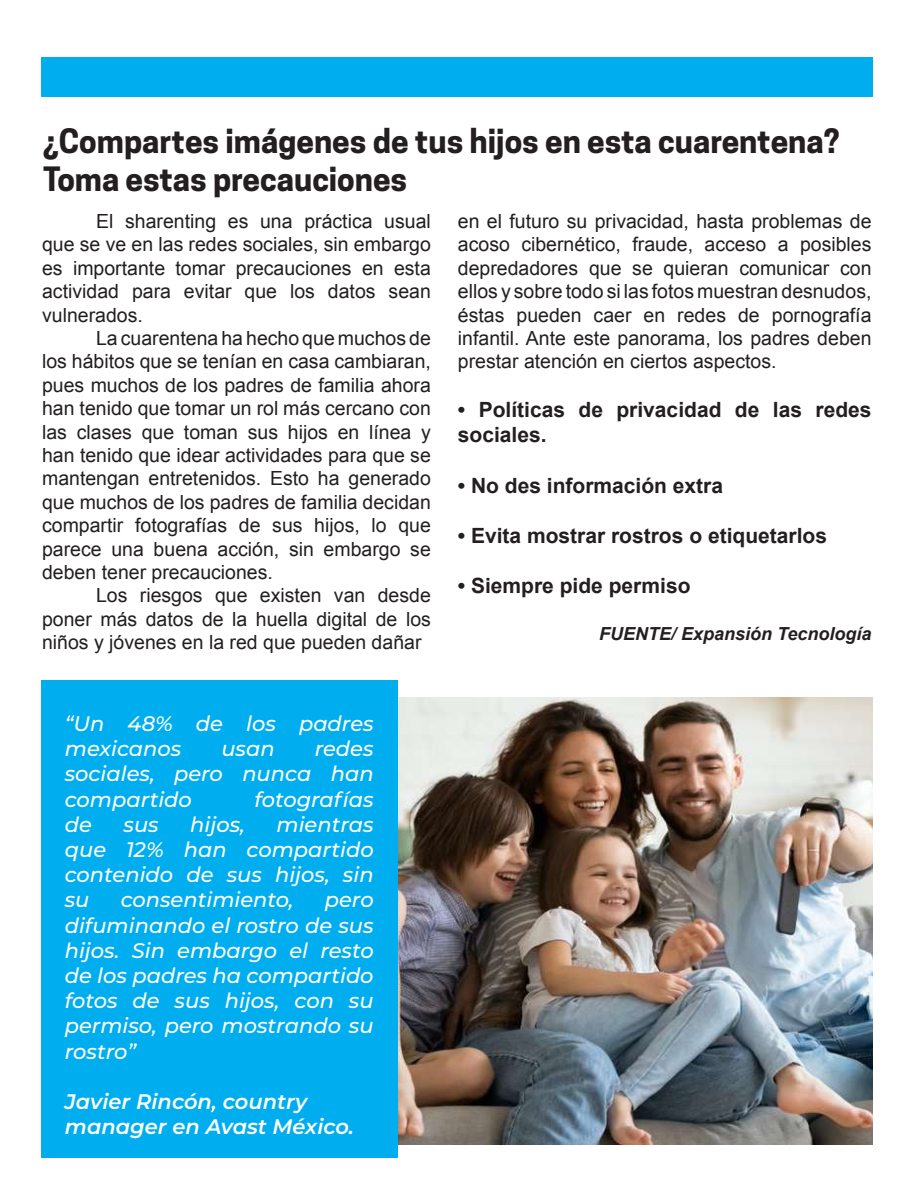
<style>
.page{position:relative;width:918px;height:1188px;background:#fff}
.page>*{position:absolute;margin:0;border:0;box-sizing:border-box;transform-origin:0 0}
.t1{font:700 31.5px/37.5px "Cooper Hewitt";color:#231f20}
.t2{font:italic 500 21px/25.2px "Montserrat";color:#fff;text-align:justify}
.t3{font:700 21px/25.2px "Arial";color:#231f20}
.t4{font:italic 600 21px/25.2px "Montserrat";color:#fff}
.t5{font:19.5px/23.4px "Arial";color:#231f20;text-align:justify}
.t6{font:italic 700 18px "Arial";color:#231f20}
</style>
<div class="page">
<div style="left:41px;top:58px;width:832px;height:39px;background:#00aeef"></div>
<img style="left:397px;top:698px;width:476px;height:447px">
<div style="left:41px;top:680px;width:356px;height:478px;background:#00aeef"></div>
<h1 class="t1" style="left:43px;top:123px;width:798px">¿Compartes imágenes de tus hijos en esta cuarentena?<br>Toma estas precauciones</h1>
<p class="t5" style="left:42px;top:210px;width:390px;text-indent:54px">El sharenting es una práctica usual que se ve en las redes sociales, sin embargo es importante tomar precauciones en esta actividad para evitar que los datos sean vulnerados.</p>
<p class="t5" style="left:42px;top:327px;width:390px;text-indent:54px">La cuarentena ha hecho que muchos de los hábitos que se tenían en casa cambiaran, pues muchos de los padres de familia ahora han tenido que tomar un rol más cercano con las clases que toman sus hijos en línea y han tenido que idear actividades para que se mantengan entretenidos. Esto ha generado que muchos de los padres de familia decidan compartir fotografías de sus hijos, lo que parece una buena acción, sin embargo se deben tener precauciones.</p>
<p class="t5" style="left:42px;top:584px;width:390px;text-indent:54px">Los riesgos que existen van desde poner más datos de la huella digital de los niños y jóvenes en la red que pueden dañar</p>
<p class="t5" style="left:458px;top:210px;width:415px">en el futuro su privacidad, hasta problemas de acoso cibernético, fraude, acceso a posibles depredadores que se quieran comunicar con ellos y sobre todo si las fotos muestran desnudos, éstas pueden caer en redes de pornografía infantil. Ante este panorama, los padres deben prestar atención en ciertos aspectos.</p>
<p class="t3" style="left:458px;top:398px;width:415px">• Políticas de privacidad de las redes sociales.</p>
<p class="t3" style="left:458px;top:473px;width:267px">• No des información extra</p>
<p class="t3" style="left:458px;top:524px;width:371px">• Evita mostrar rostros o etiquetarlos</p>
<p class="t3" style="left:458px;top:574px;width:234px">• Siempre pide permiso</p>
<p class="t6" style="left:599px;top:622px;width:274px">FUENTE/ Expansión Tecnología</p>
<p class="t2" style="left:65px;top:710px;width:310px">“Un 48% de los padres mexicanos</p>
<p class="t2" style="left:65px;top:735px;width:310px;text-indent:250px">redes sociales, pero nunca han compartido</p>
<p class="t2" style="left:221px;top:735px;width:55px">usan</p>
<p class="t2" style="left:254px;top:786px;width:121px">fotografías</p>
<p class="t2" style="left:65px;top:811px;width:310px;text-indent:212px">mientras que 12% han compartido contenido de sus hijos, sin su</p>
<p class="t2" style="left:65px;top:811px;width:29px">de</p>
<p class="t2" style="left:123px;top:811px;width:37px">sus</p>
<p class="t2" style="left:190px;top:811px;width:56px">hijos,</p>
<p class="t2" style="left:121px;top:886px;width:175px">consentimiento,</p>
<p class="t2" style="left:65px;top:886px;width:310px;text-indent:260px">pero difuminando el rostro de sus hijos. Sin embargo el resto de los padres ha compartido fotos de sus hijos, con su permiso, pero mostrando su rostro”</p>
<p class="t4" style="left:65px;top:1088px;width:291px">Javier Rincón, country manager en Avast México.</p>
</div>
